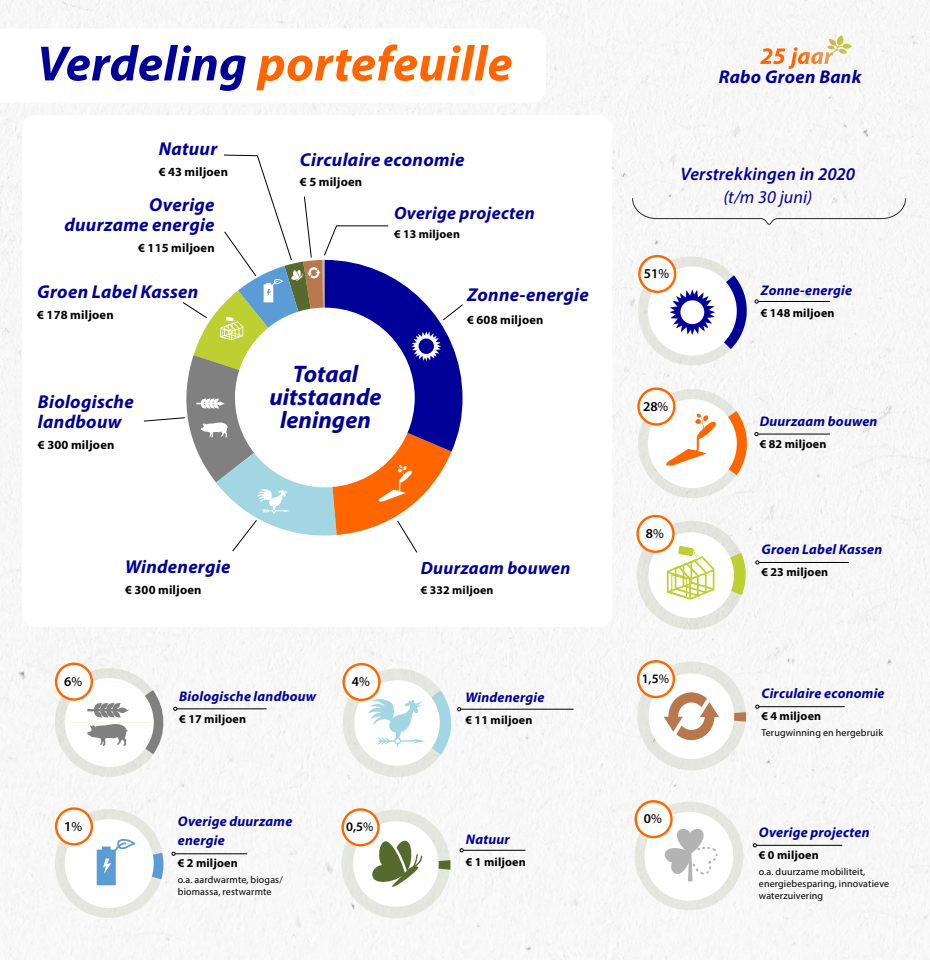
<style>
.page{position:relative;width:930px;height:960px;background:#fff}
.page>*{position:absolute;margin:0;border:0;box-sizing:border-box;transform-origin:0 0}
.t1{font:italic 700 50px "Myriad Pro";letter-spacing:.005em;color:#f60}
.t2{font:italic 700 24px/23px "Myriad Pro";color:#009;text-align:center}
.t3{font:italic 700 18.7px/20.8px "Myriad Pro";letter-spacing:.015em;color:#009;text-align:right}
.t4{font:italic 700 18.5px "Myriad Pro";letter-spacing:.015em;color:#009}
.t5{font:italic 600 18px "Myriad Pro";letter-spacing:.01em;color:#009}
.t6{font:italic 18px "Myriad Pro";letter-spacing:.005em;color:#009}
.t7{font:italic 700 17.8px "Myriad Pro";letter-spacing:.015em;color:#009}
.t8{font:italic 700 14px/19px "Myriad Pro";letter-spacing:.015em;color:#009}
.t9{font:600 13.6px "Myriad Pro";color:#000}
.t10{font:600 13px "Myriad Pro";color:#000}
.t11{font:700 12.5px "Myriad Pro";letter-spacing:.015em;color:#000}
.t12{font:700 12px "Myriad Pro";letter-spacing:.015em;color:#000}
.t13{font:700 11.9px "Myriad Pro";letter-spacing:.015em;color:#000}
.t14{font:10px/12px "Myriad Pro";letter-spacing:.015em;color:#000}
.s1{color:#009}
.s2{font-weight:400}
</style>
<div class="page">
<img style="left:0;top:0;width:930px;height:960px">
<div style="left:22px;top:115px;width:590px;height:512px;background:#fff;border-radius:12px"></div>
<svg style="left:631px;top:197px;width:275px;height:29px"></svg>
<svg style="left:0;top:28px;width:546px;height:75px"></svg>
<hr style="left:758px;top:434px;width:72px;height:1px;background:#000">
<svg style="left:631px;top:385px;width:127px;height:120px"></svg>
<hr style="left:756px;top:845px;width:86px;height:1px;background:#000">
<svg style="left:753px;top:843px;width:4px;height:4px"></svg>
<div style="left:634px;top:800px;width:39px;height:38px;border:2px solid #f60;border-radius:50%"></div>
<svg style="left:627px;top:802px;width:118px;height:116px"></svg>
<svg style="left:630px;top:662px;width:117px;height:116px"></svg>
<div style="left:638px;top:661px;width:36px;height:36px;background:#fff;border-radius:50%"></div>
<div style="left:637px;top:660px;width:38px;height:38px;border:2px solid #f60;border-radius:50%"></div>
<hr style="left:759px;top:706px;width:85px;height:1px;background:#000">
<svg style="left:755px;top:705px;width:4px;height:4px"></svg>
<hr style="left:175px;top:853px;width:72px;height:1px;background:#000">
<svg style="left:172px;top:852px;width:4px;height:4px"></svg>
<svg style="left:54px;top:805px;width:110px;height:119px"></svg>
<svg style="left:51px;top:667px;width:116px;height:114px"></svg>
<div style="left:56px;top:664px;width:36px;height:36px;background:#fff;border-radius:50%"></div>
<div style="left:55px;top:663px;width:38px;height:38px;border:2px solid #f60;border-radius:50%"></div>
<hr style="left:177px;top:708px;width:90px;height:1px;background:#000">
<svg style="left:173px;top:707px;width:4px;height:4px"></svg>
<hr style="left:758px;top:301px;width:72px;height:1px;background:#000">
<svg style="left:637px;top:253px;width:121px;height:119px"></svg>
<div style="left:342px;top:663px;width:39px;height:38px;border:2px solid #f60;border-radius:50%"></div>
<hr style="left:461px;top:709px;width:112px;height:1px;background:#000">
<svg style="left:340px;top:666px;width:121px;height:114px"></svg>
<svg style="left:631px;top:517px;width:116px;height:118px"></svg>
<div style="left:638px;top:516px;width:35px;height:36px;background:#fff;border-radius:50%"></div>
<div style="left:636px;top:515px;width:38px;height:38px;border:2px solid #f60;border-radius:50%"></div>
<hr style="left:759px;top:562px;width:89px;height:1px;background:#000">
<svg style="left:755px;top:560px;width:4px;height:4px"></svg>
<div style="left:341px;top:808px;width:39px;height:38px;border:2px solid #f60;border-radius:50%"></div>
<hr style="left:463px;top:850px;width:62px;height:1px;background:#000">
<svg style="left:459px;top:848px;width:4px;height:4px"></svg>
<svg style="left:334px;top:810px;width:117px;height:116px"></svg>
<svg style="left:760px;top:35px;width:92px;height:29px"></svg>
<svg style="left:143px;top:154px;width:320px;height:399px"></svg>
<h1 class="t1" style="left:37px;top:31px;width:477px"><span class="s1">Verdeling</span> portefeuille</h1>
<h3 class="t3" style="left:159px;top:138px;width:60px">Natuur</h3>
<p class="t11" style="left:159px;top:164px;width:71px">€ 43 miljoen</p>
<h3 class="t3" style="left:64px;top:193px;width:152px">Overige duurzame energie</h3>
<p class="t11" style="left:138px;top:240px;width:78px">€ 115 miljoen</p>
<h3 class="t3" style="left:37px;top:281px;width:163px">Groen Label Kassen</h3>
<p class="t11" style="left:37px;top:306px;width:78px">€ 178 miljoen</p>
<h3 class="t3" style="left:38px;top:390px;width:97px;text-align:left">Biologische landbouw</h3>
<p class="t11" style="left:38px;top:437px;width:78px">€ 300 miljoen</p>
<h3 class="t3" style="left:300px;top:148px;width:166px">Circulaire economie</h3>
<p class="t11" style="left:300px;top:174px;width:64px">€ 5 miljoen</p>
<p class="t7" style="left:394px;top:201px;width:142px">Overige projecten</p>
<p class="t13" style="left:394px;top:227px;width:67px">€ 13 miljoen</p>
<h2 class="t2" style="left:269px;top:362px;width:114px">Totaal uitstaande leningen</h2>
<h3 class="t3" style="left:467px;top:284px;width:123px">Zonne-energie</h3>
<p class="t11" style="left:467px;top:312px;width:78px">€ 608 miljoen</p>
<p class="t9" style="left:64px;top:673px;width:20px">6<span class="s2">%</span></p>
<h3 class="t3" style="left:125px;top:556px;width:107px">Windenergie</h3>
<p class="t11" style="left:125px;top:582px;width:78px">€ 300 miljoen</p>
<p class="t9" style="left:352px;top:673px;width:20px">4<span class="s2">%</span></p>
<p class="t7" style="left:421px;top:556px;width:151px">Duurzaam bouwen</p>
<p class="t13" style="left:421px;top:582px;width:74px">€ 332 miljoen</p>
<p class="t8" style="left:179px;top:687px;width:138px">Biologische landbouw</p>
<p class="t12" style="left:179px;top:712px;width:68px">€ 17 miljoen</p>
<p class="t9" style="left:64px;top:817px;width:20px">1<span class="s2">%</span></p>
<p class="t8" style="left:178px;top:811px;width:116px">Overige duurzame energie</p>
<p class="t12" style="left:178px;top:855px;width:61px">€ 2 miljoen</p>
<p class="t14" style="left:178px;top:873px;width:106px">o.a. aardwarmte, biogas/ biomassa, restwarmte</p>
<p class="t10" style="left:346px;top:819px;width:29px">0,5<span class="s2">%</span></p>
<p class="t8" style="left:465px;top:688px;width:80px">Windenergie</p>
<p class="t12" style="left:465px;top:713px;width:68px">€ 11 miljoen</p>
<p class="t8" style="left:466px;top:829px;width:45px">Natuur</p>
<p class="t12" style="left:466px;top:854px;width:61px">€ 1 miljoen</p>
<h3 class="t4" style="left:719px;top:64px;width:144px">Rabo Groen Bank</h3>
<p class="t5" style="left:680px;top:162px;width:176px">Verstrekkingen in 2020</p>
<p class="t6" style="left:723px;top:186px;width:90px">(t/m 30 juni)</p>
<p class="t9" style="left:644px;top:265px;width:27px">51<span class="s2">%</span></p>
<p class="t8" style="left:761px;top:280px;width:93px">Zonne-energie</p>
<p class="t12" style="left:761px;top:305px;width:75px">€ 148 miljoen</p>
<p class="t9" style="left:643px;top:397px;width:27px">28<span class="s2">%</span></p>
<p class="t9" style="left:646px;top:525px;width:20px">8<span class="s2">%</span></p>
<p class="t8" style="left:760px;top:411px;width:119px">Duurzaam bouwen</p>
<p class="t12" style="left:760px;top:436px;width:68px">€ 82 miljoen</p>
<p class="t8" style="left:761px;top:539px;width:122px">Groen Label Kassen</p>
<p class="t12" style="left:761px;top:564px;width:68px">€ 23 miljoen</p>
<p class="t10" style="left:642px;top:670px;width:29px">1,5<span class="s2">%</span></p>
<p class="t9" style="left:644px;top:810px;width:20px">0<span class="s2">%</span></p>
<p class="t8" style="left:761px;top:684px;width:125px">Circulaire economie</p>
<p class="t12" style="left:761px;top:708px;width:61px">€ 4 miljoen</p>
<p class="t14" style="left:761px;top:727px;width:123px">Terugwinning en hergebruik</p>
<p class="t8" style="left:759px;top:823px;width:112px">Overige projecten</p>
<p class="t12" style="left:759px;top:848px;width:61px">€ 0 miljoen</p>
<p class="t14" style="left:759px;top:866px;width:132px">o.a. duurzame mobiliteit, energiebesparing, innovatieve waterzuivering</p>
</div>
